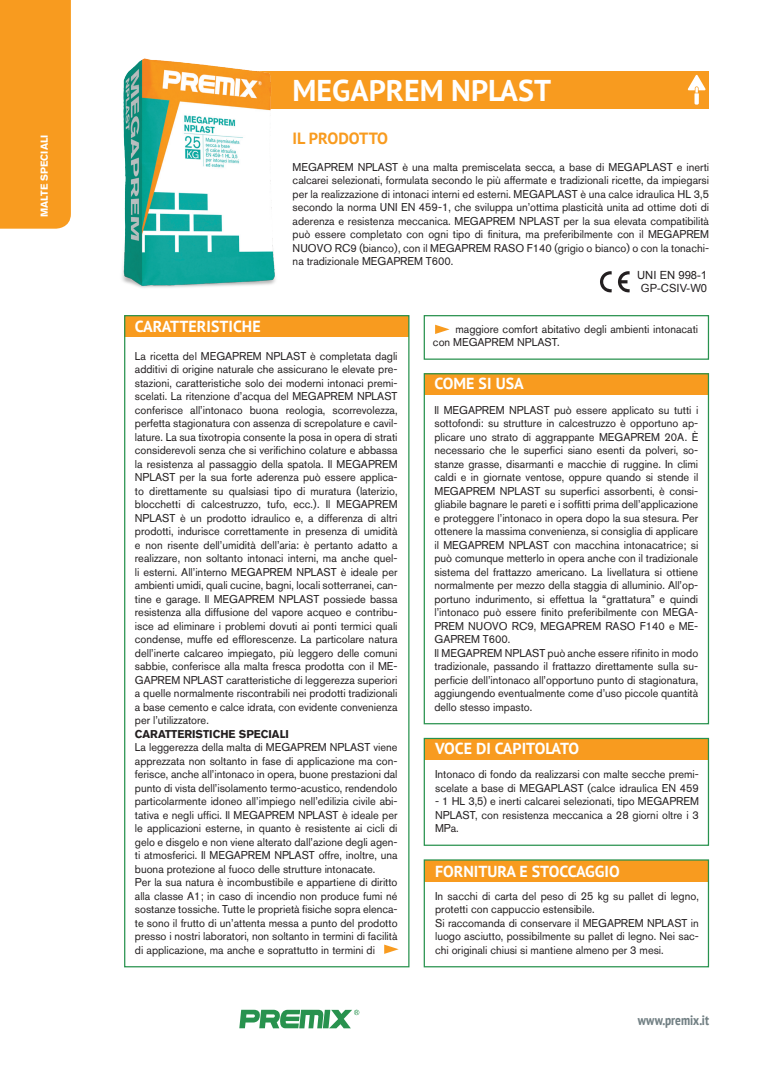
<style>
.page{position:relative;width:780px;height:1088px;background:#fff}
.page>*{position:absolute;margin:0;border:0;box-sizing:border-box;transform-origin:0 0}
.t1{font:700 30px "PT Sans";color:#fff}
.t2{font:700 16.25px "PT Sans";color:#f89b1f}
.t3{font:700 15.88px "PT Sans";color:#fff}
.t4{font:700 condensed 13.75px "PT Sans";color:#717f83}
.t5{font:11.25px/13.5px "Akzidenz Grotesk BQ";color:#231f20}
.t6{font:700 11.25px "Akzidenz Grotesk BQ";color:#231f20}
.t7{font:11.25px/13.5px "Arial";color:#231f20;text-align:center}
.t8{font:700 10px "Akzidenz Grotesk BQ";color:#fff}
</style>
<div class="page">
<div style="left:0;top:0;width:71px;height:229px;background:#f89b1f"></div>
<svg style="left:239px;top:1010px;width:120px;height:18px"></svg>
<div style="left:245px;top:71px;width:464px;height:38px;background:#f89b1f"></div>
<svg style="left:687px;top:75px;width:18px;height:30px"></svg>
<div style="left:423px;top:315px;width:286px;height:45px;border:1px solid #28924e"></div>
<div style="left:125px;top:316px;width:284px;height:21px;background:#f89b1f"></div>
<div style="left:124px;top:315px;width:285px;height:652px;border:1px solid #28924e"></div>
<svg style="left:618px;top:271px;width:11px;height:21px"></svg>
<svg style="left:600px;top:271px;width:11px;height:21px"></svg>
<div style="left:424px;top:738px;width:284px;height:21px;background:#f89b1f"></div>
<div style="left:423px;top:738px;width:286px;height:108px;border:1px solid #28924e"></div>
<div style="left:424px;top:860px;width:284px;height:22px;background:#f89b1f"></div>
<div style="left:423px;top:859px;width:286px;height:108px;border:1px solid #28924e"></div>
<div style="left:424px;top:373px;width:284px;height:22px;background:#f89b1f"></div>
<div style="left:423px;top:373px;width:286px;height:351px;border:1px solid #28924e"></div>
<img style="left:122px;top:58px;width:154px;height:230px">
<svg style="left:435px;top:325px;width:14px;height:9px"></svg>
<svg style="left:384px;top:944px;width:14px;height:10px"></svg>
<h1 class="t1" style="left:292px;top:70px;width:260px">MEGAPREM NPLAST</h1>
<p class="t8" style="left:38px;top:217px;width:83px;rotate:-90deg">MALTE SPECIALI</p>
<h2 class="t2" style="left:292px;top:127px;width:97px">IL PRODOTTO</h2>
<p class="t5" style="left:292px;top:160px;width:418px;text-align:justify">MEGAPREM NPLAST è una malta premiscelata secca, a base di MEGAPLAST e inerti calcarei selezionati, formulata secondo le più affermate e tradizionali ricette, da impiegarsi per la realizzazione di intonaci interni ed esterni. MEGAPLAST è una calce idraulica HL 3,5 secondo la norma UNI EN 459-1, che sviluppa un’ottima plasticità unita ad ottime doti di aderenza e resistenza meccanica. MEGAPREM NPLAST per la sua elevata compatibilità può essere completato con ogni tipo di finitura, ma preferibilmente con il MEGAPREM NUOVO RC9 (bianco), con il MEGAPREM RASO F140 (grigio o bianco) o con la tonachi&shy;na tradizionale MEGAPREM T600.</p>
<h3 class="t3" style="left:135px;top:316px;width:127px">CARATTERISTICHE</h3>
<p class="t5" style="left:135px;top:349px;width:264px;text-align:justify">La ricetta del MEGAPREM NPLAST è completata dagli additivi di origine naturale che assicurano le elevate pre&shy;stazioni, caratteristiche solo dei moderni intonaci premi&shy;scelati. La ritenzione d’acqua del MEGAPREM NPLAST conferisce all’intonaco buona reologia, scorrevolezza, perfetta stagionatura con assenza di screpolature e cavil&shy;lature. La sua tixotropia consente la posa in opera di strati considerevoli senza che si verifichino colature e abbassa la resistenza al passaggio della spatola. Il MEGAPREM NPLAST per la sua forte aderenza può essere applica&shy;to direttamente su qualsiasi tipo di muratura (laterizio, blocchetti di calcestruzzo, tufo, ecc.). Il MEGAPREM NPLAST è un prodotto idraulico e, a differenza di altri prodotti, indurisce correttamente in presenza di umidità e non risente dell’umidità dell’aria: è pertanto adatto a realizzare, non soltanto intonaci interni, ma anche quel&shy;li esterni. All’interno MEGAPREM NPLAST è ideale per ambienti umidi, quali cucine, bagni, locali sotterranei, can&shy;tine e garage. Il MEGAPREM NPLAST possiede bassa resistenza alla diffusione del vapore acqueo e contribu&shy;isce ad eliminare i problemi dovuti ai ponti termici quali condense, muffe ed efflorescenze. La particolare natura dell’inerte calcareo impiegato, più leggero delle comuni sabbie, conferisce alla malta fresca prodotta con il ME-GAPREM NPLAST caratteristiche di leggerezza superiori a quelle normalmente riscontrabili nei prodotti tradizionali a base cemento e calce idrata, con evidente convenienza per l’utilizzatore.</p>
<p class="t6" style="left:135px;top:727px;width:156px">CARATTERISTICHE SPECIALI</p>
<p class="t5" style="left:135px;top:740px;width:264px">La leggerezza della malta di MEGAPREM NPLAST viene apprezzata non soltanto in fase di applicazione ma con&shy;ferisce, anche all’intonaco in opera, buone prestazioni dal punto di vista dell’isolamento termo-acustico, rendendolo particolarmente idoneo all’impiego nell’edilizia civile abi&shy;tativa e negli uffici. Il MEGAPREM NPLAST è ideale per le applicazioni esterne, in quanto è resistente ai cicli di gelo e disgelo e non viene alterato dall’azione degli agen&shy;ti atmosferici. Il MEGAPREM NPLAST offre, inoltre, una buona protezione al fuoco delle strutture intonacate.<br>Per la sua natura è incombustibile e appartiene di diritto alla classe A1; in caso di incendio non produce fumi né sostanze tossiche. Tutte le proprietà fisiche sopra elenca&shy;te sono il frutto di un’attenta messa a punto del prodotto presso i nostri laboratori, non soltanto in termini di facilità di applicazione, ma anche e soprattutto in termini di</p>
<p class="t7" style="left:637px;top:268px;width:72px">UNI EN 998-1<br>GP-CSIV-W0</p>
<p class="t5" style="left:433px;top:322px;width:266px;text-indent:23px">maggiore comfort abitativo degli ambienti intonacati con MEGAPREM NPLAST.</p>
<h3 class="t3" style="left:434px;top:373px;width:91px">COME SI USA</h3>
<p class="t5" style="left:434px;top:403px;width:265px">Il MEGAPREM NPLAST può essere applicato su tutti i sottofondi: su strutture in calcestruzzo è opportuno ap&shy;plicare uno strato di aggrappante MEGAPREM 20A. È necessario che le superfici siano esenti da polveri, so&shy;stanze grasse, disarmanti e macchie di ruggine. In climi caldi e in giornate ventose, oppure quando si stende il MEGAPREM NPLAST su superfici assorbenti, è consi&shy;gliabile bagnare le pareti e i soffitti prima dell’applicazione e proteggere l’intonaco in opera dopo la sua stesura. Per ottenere la massima convenienza, si consiglia di applicare il MEGAPREM NPLAST con macchina intonacatrice; si può comunque metterlo in opera anche con il tradizionale sistema del frattazzo americano. La livellatura si ottiene normalmente per mezzo della staggia di alluminio. All’op&shy;portuno indurimento, si effettua la “grattatura” e quindi l’intonaco può essere finito preferibilmente con MEGA-PREM NUOVO RC9, MEGAPREM RASO F140 e ME-GAPREM T600.<br>Il MEGAPREM NPLAST può anche essere rifinito in modo tradizionale, passando il frattazzo direttamente sulla su&shy;perficie dell’intonaco all’opportuno punto di stagionatura, aggiungendo eventualmente come d’uso piccole quantità dello stesso impasto.</p>
<h3 class="t3" style="left:435px;top:738px;width:145px">VOCE DI CAPITOLATO</h3>
<p class="t5" style="left:435px;top:767px;width:265px">Intonaco di fondo da realizzarsi con malte secche premi&shy;scelate a base di MEGAPLAST (calce idraulica EN 459</p>
<p class="t5" style="left:435px;top:794px;width:265px;text-align:justify">- 1 HL 3,5) e inerti calcarei selezionati, tipo MEGAPREM NPLAST, con resistenza meccanica a 28 giorni oltre i 3<br>MPa.</p>
<h3 class="t3" style="left:435px;top:861px;width:186px">FORNITURA E STOCCAGGIO</h3>
<p class="t5" style="left:435px;top:889px;width:265px">In sacchi di carta del peso di 25 kg su pallet di legno, protetti con cappuccio estensibile.<br>Si raccomanda di conservare il MEGAPREM NPLAST in luogo asciutto, possibilmente su pallet di legno. Nei sac&shy;chi originali chiusi si mantiene almeno per 3 mesi.</p>
<p class="t4" style="left:637px;top:1011px;width:73px">www.premix.it</p>
</div>
